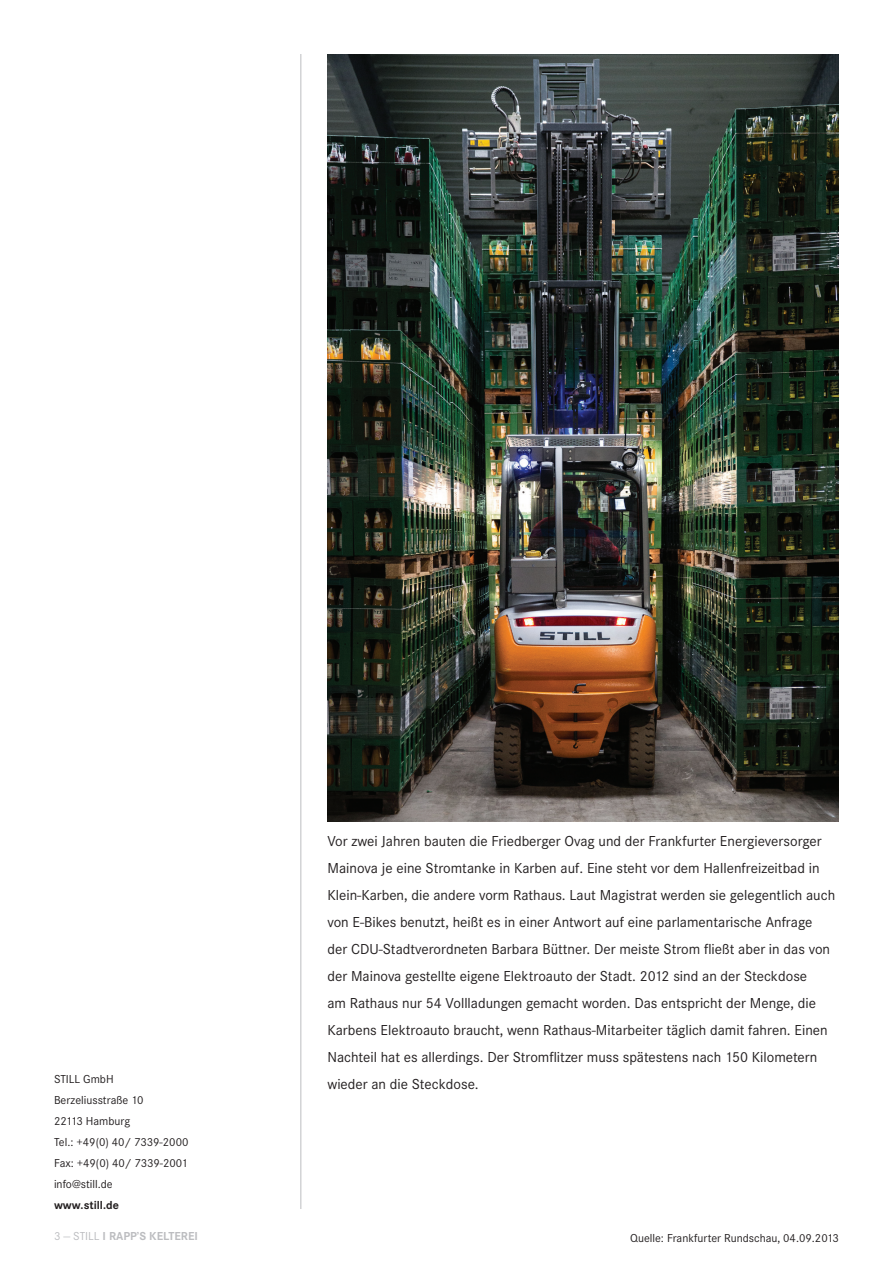
<style>
.page{position:relative;width:893px;height:1263px;background:#fff}
.page>*{position:absolute;margin:0;border:0;box-sizing:border-box;transform-origin:0 0}
.t1{font:15px/27px "Corporate S";color:#231f20}
.t2{font:12px/21px "Corporate S";color:#231f20}
.t3{font:700 12px "Corporate S";color:#bcbdc0}
.t4{font:700 12px "Corporate S";color:#231f20}
.s1{font-weight:400}
</style>
<div class="page">
<img style="left:327px;top:54px;width:512px;height:767px">
<hr style="left:300px;top:54px;width:1px;height:1155px;background:#bcbdc0">
<p class="t2" style="left:54px;top:1068px;width:136px">STILL GmbH<br>Berzeliusstraße 10<br>22113 Hamburg<br>Tel.: +49(0) 40/ 7339-2000<br>Fax: +49(0) 40/ 7339-2001 info@still.de</p>
<p class="t4" style="left:54px;top:1198px;width:66px">www.still.de</p>
<p class="t3" style="left:54px;top:1229px;width:145px"><span class="s1">3 — STILL</span> I RAPP’S KELTEREI</p>
<p class="t1" style="left:327px;top:828px;width:509px">Vor zwei Jahren bauten die Friedberger Ovag und der Frankfurter Energieversorger Mainova je eine Stromtanke in Karben auf. Eine steht vor dem Hallenfreizeitbad in Klein-Karben, die andere vorm Rathaus. Laut Magistrat werden sie gelegentlich auch von E-Bikes benutzt, heißt es in einer Antwort auf eine parlamentarische Anfrage der CDU-Stadtverordneten Barbara Büttner. Der meiste Strom fließt aber in das von der Mainova gestellte eigene Elektroauto der Stadt. 2012 sind an der Steckdose<br>am Rathaus nur 54 Vollladungen gemacht worden. Das entspricht der Menge, die Karbens Elektroauto braucht, wenn Rathaus-Mitarbeiter täglich damit fahren. Einen Nachteil hat es allerdings. Der Stromflitzer muss spätestens nach 150 Kilometern wieder an die Steckdose.</p>
<p class="t2" style="left:630px;top:1227px;width:210px">Quelle: Frankfurter Rundschau, 04.09.2013</p>
</div>
